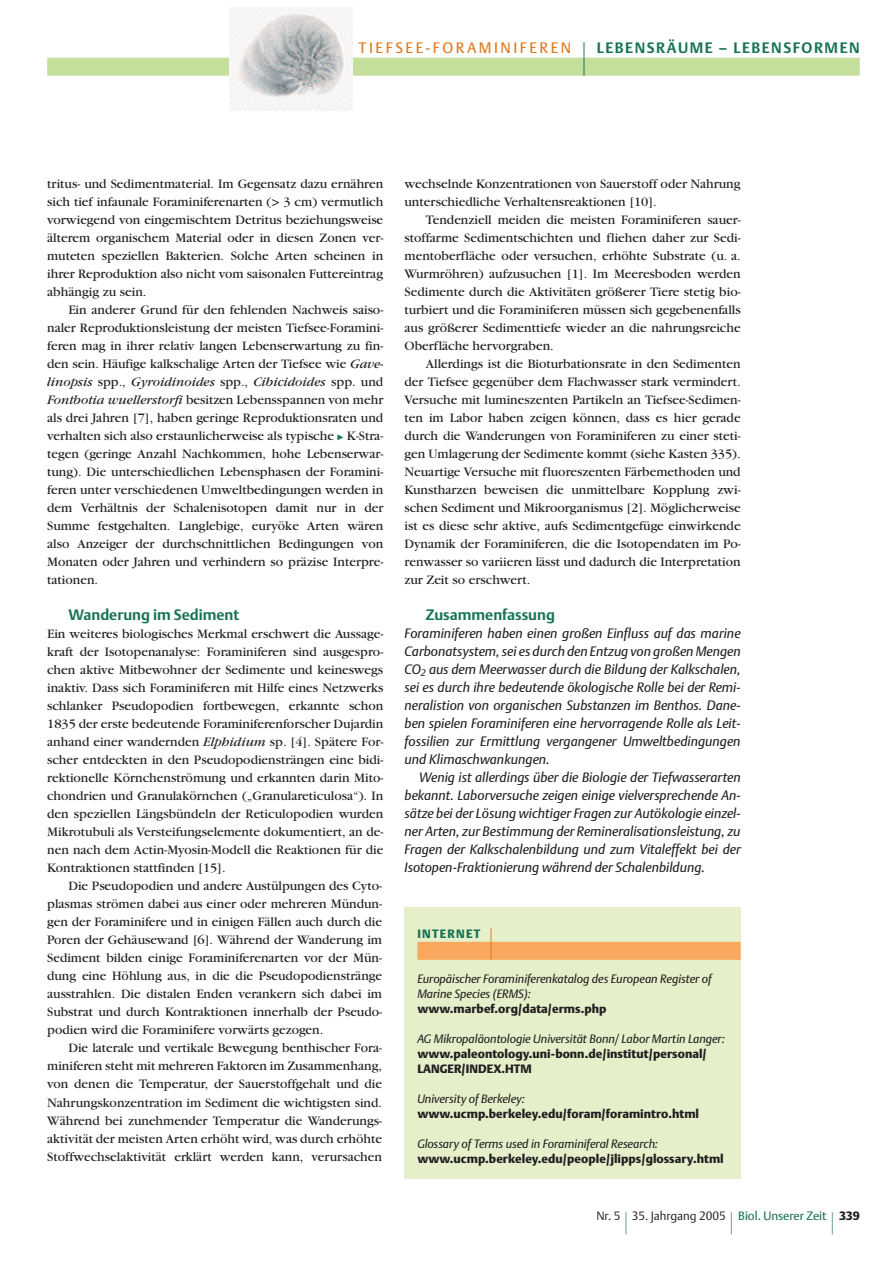
<style>
.page{position:relative;width:893px;height:1262px;background:#fff}
.page>*{position:absolute;margin:0;border:0;box-sizing:border-box;transform-origin:0 0}
.t1{font:200 45px "Helvetica Neue";color:#197456}
.t2{font:200 42px "Helvetica Neue";color:#de761c}
.t3{font:200 30px "Helvetica Neue";color:#197456}
.t4{font:700 15px "DTL Argo T";color:#197456}
.t5{font:700 15px "DTL Argo T";letter-spacing:.105em;color:#197456}
.t6{font:15px "DTL Argo T";letter-spacing:.17em;color:#de761c}
.t7{font:13.5px/18px "Garamond";color:#231f20;text-align:justify}
.t8{font:italic 13.5px/18px "DTL Argo T";letter-spacing:.005em;color:#231f20;text-align:justify}
.t9{font:italic 12px/15px "DTL Argo T";color:#231f20}
.t10{font:12px/15px "DTL Argo T Black";color:#231f20}
.t11{font:12px "DTL Argo T Light";color:#231f20}
.t12{font:12px "DTL Argo T";color:#197456}
.t13{font:12px "DTL Argo T Black";letter-spacing:.105em;color:#197456}
.s1{font-style:italic}
</style>
<div class="page">
<div style="left:47px;top:58px;width:812px;height:18px;background:#c4df9b"></div>
<img style="left:229px;top:8px;width:123px;height:102px">
<div style="left:404px;top:907px;width:336px;height:271px;background:#e5f0cb"></div>
<div style="left:417px;top:941px;width:323px;height:18px;background:#faa85e"></div>
<p class="t6" style="left:358px;top:42px;width:214px">TIEFSEE-FORAMINIFEREN</p>
<h1 class="t1" style="left:579px;top:43px;width:11px">|</h1>
<p class="t5" style="left:596px;top:43px;width:264px">LEBENSRÄUME – LEBENSFORMEN</p>
<p class="t7" style="left:47px;top:176px;width:337px">tritus- und Sedimentmaterial. Im Gegensatz dazu ernähren sich tief infaunale Foraminiferenarten (&gt; 3 cm) vermutlich vorwiegend von eingemischtem Detritus beziehungsweise älterem organischem Material oder in diesen Zonen ver&shy;muteten speziellen Bakterien. Solche Arten scheinen in ihrer Reproduktion also nicht vom saisonalen Futtereintrag abhängig zu sein.</p>
<p class="t7" style="left:47px;top:302px;width:338px;text-indent:21px">Ein anderer Grund für den fehlenden Nachweis saiso&shy;naler Reproduktionsleistung der meisten Tiefsee-Foramini&shy;feren mag in ihrer relativ langen Lebenserwartung zu fin&shy;den sein. Häufige kalkschalige Arten der Tiefsee wie <span class="s1">Gave&shy;linopsis</span> spp., <span class="s1">Gyroidinoides</span> spp., <span class="s1">Cibicidoides</span> spp. und <span class="s1">Fontbotia wuellerstorfi</span> besitzen Lebensspannen von mehr als drei Jahren [7], haben geringe Reproduktionsraten und verhalten sich also erstaunlicherweise als typische K-Stra&shy;tegen (geringe Anzahl Nachkommen, hohe Lebenserwar&shy;tung). Die unterschiedlichen Lebensphasen der Foramini&shy;feren unter verschiedenen Umweltbedingungen werden in dem Verhältnis der Schalenisotopen damit nur in der Summe festgehalten. Langlebige, euryöke Arten wären also Anzeiger der durchschnittlichen Bedingungen von Monaten oder Jahren und verhindern so präzise Interpre&shy;tationen.</p>
<p class="t4" style="left:68px;top:609px;width:172px">Wanderung im Sediment</p>
<p class="t7" style="left:47px;top:626px;width:337px">Ein weiteres biologisches Merkmal erschwert die Aussage&shy;kraft der Isotopenanalyse: Foraminiferen sind ausgespro&shy;chen aktive Mitbewohner der Sedimente und keineswegs inaktiv. Dass sich Foraminiferen mit Hilfe eines Netzwerks schlanker Pseudopodien fortbewegen, erkannte schon 1835 der erste bedeutende Foraminiferenforscher Dujardin anhand einer wandernden <span class="s1">Elphidium</span> sp. [4]. Spätere For&shy;scher entdeckten in den Pseudopodiensträngen eine bidi&shy;rektionelle Körnchenströmung und erkannten darin Mito&shy;chondrien und Granulakörnchen („Granulareticulosa“). In den speziellen Längsbündeln der Reticulopodien wurden Mikrotubuli als Versteifungselemente dokumentiert, an de&shy;nen nach dem Actin-Myosin-Modell die Reaktionen für die Kontraktionen stattfinden [15].</p>
<p class="t7" style="left:47px;top:878px;width:336px;text-indent:21px">Die Pseudopodien und andere Austülpungen des Cyto&shy;plasmas strömen dabei aus einer oder mehreren Mündun&shy;gen der Foraminifere und in einigen Fällen auch durch die Poren der Gehäusewand [6]. Während der Wanderung im Sediment bilden einige Foraminiferenarten vor der Mün&shy;dung eine Höhlung aus, in die die Pseudopodienstränge ausstrahlen. Die distalen Enden verankern sich dabei im Substrat und durch Kontraktionen innerhalb der Pseudo&shy;podien wird die Foraminifere vorwärts gezogen.</p>
<p class="t7" style="left:47px;top:1040px;width:336px;text-indent:21px">Die laterale und vertikale Bewegung benthischer Fora&shy;miniferen steht mit mehreren Faktoren im Zusammenhang, von denen die Temperatur, der Sauerstoffgehalt und die Nahrungskonzentration im Sediment die wichtigsten sind.<br>Während bei zunehmender Temperatur die Wanderungs&shy;aktivität der meisten Arten erhöht wird, was durch erhöhte Stoffwechselaktivität erklärt werden kann, verursachen</p>
<p class="t7" style="left:404px;top:176px;width:337px">wechselnde Konzentrationen von Sauerstoff oder Nahrung unterschiedliche Verhaltensreaktionen [10].</p>
<p class="t7" style="left:404px;top:212px;width:337px;text-indent:21px">Tendenziell meiden die meisten Foraminiferen sauer&shy;stoffarme Sedimentschichten und fliehen daher zur Sedi&shy;mentoberfläche oder versuchen, erhöhte Substrate (u. a.<br>Wurmröhren) aufzusuchen [1]. Im Meeresboden werden Sedimente durch die Aktivitäten größerer Tiere stetig bio&shy;turbiert und die Foraminiferen müssen sich gegebenenfalls aus größerer Sedimenttiefe wieder an die nahrungsreiche Oberfläche hervorgraben.</p>
<p class="t7" style="left:404px;top:356px;width:337px;text-indent:21px">Allerdings ist die Bioturbationsrate in den Sedimenten der Tiefsee gegenüber dem Flachwasser stark vermindert.<br>Versuche mit lumineszenten Partikeln an Tiefsee-Sedimen&shy;ten im Labor haben zeigen können, dass es hier gerade durch die Wanderungen von Foraminiferen zu einer steti&shy;gen Umlagerung der Sedimente kommt (siehe Kasten 335).<br>Neuartige Versuche mit fluoreszenten Färbemethoden und Kunstharzen beweisen die unmittelbare Kopplung zwi&shy;schen Sediment und Mikroorganismus [2]. Möglicherweise ist es diese sehr aktive, aufs Sedimentgefüge einwirkende Dynamik der Foraminiferen, die die Isotopendaten im Po&shy;renwasser so variieren lässt und dadurch die Interpretation zur Zeit so erschwert.</p>
<p class="t4" style="left:426px;top:609px;width:131px">Zusammenfassung</p>
<p class="t8" style="left:404px;top:626px;width:337px">Foraminiferen haben einen großen Einfluss auf das marine Carbonatsystem, sei es durch den Entzug von großen Mengen CO<sub>2</sub> aus dem Meerwasser durch die Bildung der Kalkschalen, sei es durch ihre bedeutende ökologische Rolle bei der Remi&shy;neralistion von organischen Substanzen im Benthos. Dane&shy;ben spielen Foraminiferen eine hervorragende Rolle als Leit&shy;fossilien zur Ermittlung vergangener Umweltbedingungen und Klimaschwankungen.</p>
<p class="t8" style="left:404px;top:770px;width:337px;text-indent:15px">Wenig ist allerdings über die Biologie der Tiefwasserarten bekannt. Laborversuche zeigen einige vielversprechende An&shy;sätze bei der Lösung wichtiger Fragen zur Autökologie einzel&shy;ner Arten, zur Bestimmung der Remineralisationsleistung, zu Fragen der Kalkschalenbildung und zum Vitaleffekt bei der Isotopen-Fraktionierung während der Schalenbildung.</p>
<p class="t13" style="left:417px;top:929px;width:65px">INTERNET</p>
<h2 class="t2" style="left:486px;top:929px;width:11px">|</h2>
<p class="t9" style="left:417px;top:972px;width:296px">Europäischer Foraminiferenkatalog des European Register of<br>Marine Species (ERMS):</p>
<p class="t10" style="left:417px;top:1002px;width:191px">www.marbef.org/data/erms.php</p>
<p class="t9" style="left:417px;top:1032px;width:309px">AG Mikropaläontologie Universität Bonn/ Labor Martin Langer:</p>
<p class="t10" style="left:417px;top:1047px;width:291px">www.paleontology.uni-bonn.de/institut/personal/<br>LANGER/INDEX.HTM</p>
<p class="t9" style="left:417px;top:1092px;width:109px">University of Berkeley:</p>
<p class="t10" style="left:417px;top:1107px;width:283px">www.ucmp.berkeley.edu/foram/foramintro.html</p>
<p class="t9" style="left:417px;top:1137px;width:242px">Glossary of Terms used in Foraminiferal Research:</p>
<p class="t10" style="left:417px;top:1152px;width:308px">www.ucmp.berkeley.edu/people/jlipps/glossary.html</p>
<p class="t11" style="left:596px;top:1211px;width:26px">Nr. 5</p>
<h3 class="t3" style="left:622px;top:1212px;width:8px">|</h3>
<p class="t11" style="left:632px;top:1211px;width:95px">35. Jahrgang 2005</p>
<h3 class="t3" style="left:728px;top:1212px;width:8px">|</h3>
<p class="t12" style="left:738px;top:1211px;width:90px">Biol. Unserer Zeit</p>
<h3 class="t3" style="left:829px;top:1212px;width:8px">|</h3>
<p class="t10" style="left:839px;top:1209px;width:22px">339</p>
</div>
